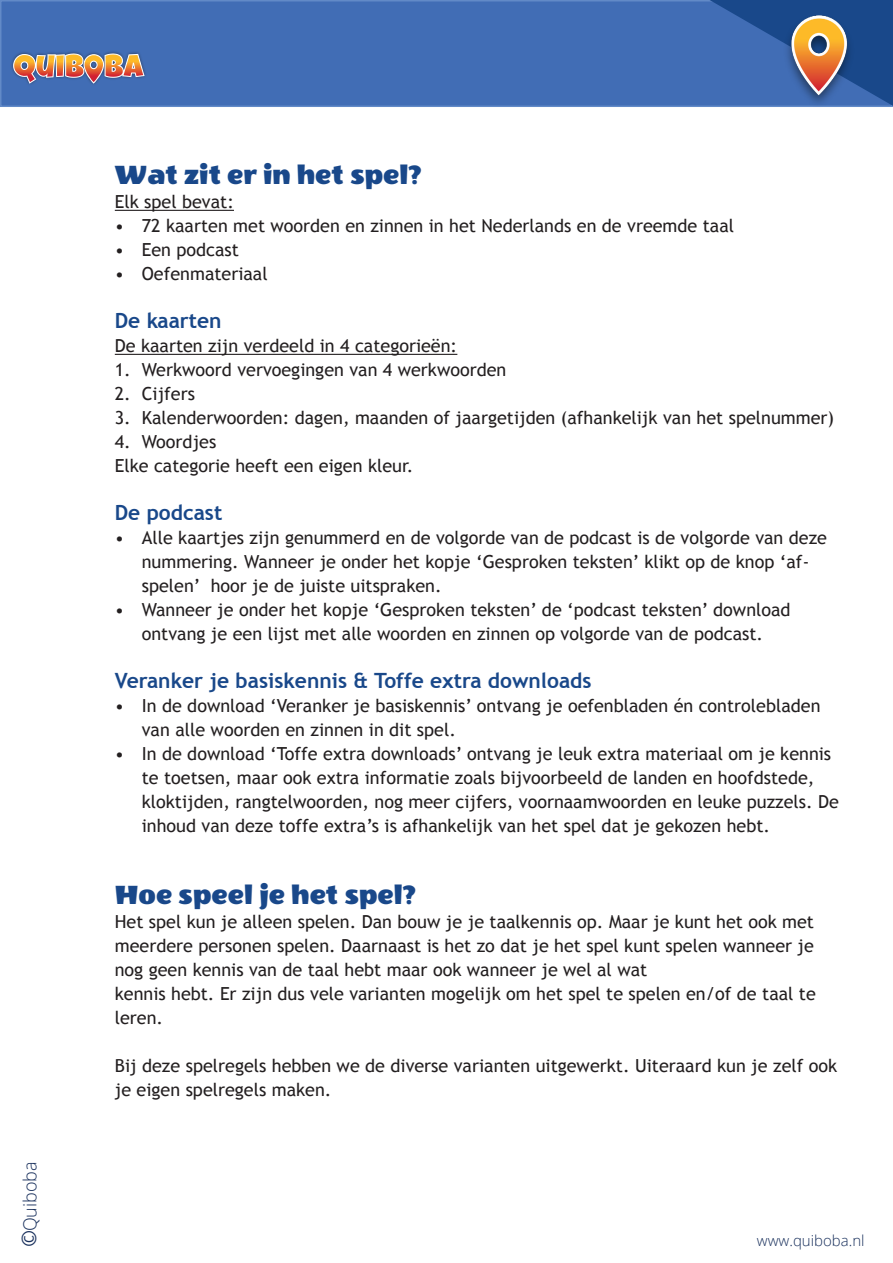
<style>
.page{position:relative;width:893px;height:1263px;background:#fff}
.page>*{position:absolute;margin:0;border:0;box-sizing:border-box;transform-origin:0 0}
.t1{font:30px "Wendy One";color:#19488a}
.t2{font:700 21px "Trebuchet MS";color:#19488a}
.t3{font:18px/24px "Trebuchet MS";color:#231f20}
.t4{font:300 18px "Open Sans";color:#1a315d}
.t5{font:300 15px "Open Sans";color:#1a315d}
.s1{font-family:"Trebuchet MS";font-weight:400;font-size:22.5px}
</style>
<div class="page">
<div style="left:0;top:0;width:893px;height:107px;background:#416db5;border:2px solid #628ac7"></div>
<svg style="left:700px;top:0;width:193px;height:107px"></svg>
<img style="left:777px;top:9px;width:84px;height:98px">
<div style="left:10px;top:50px;width:137px;height:36px;background:#231f20;opacity:.75"></div>
<svg style="left:13px;top:53px;width:132px;height:31px"></svg>
<hr style="left:115px;top:210px;width:119px;height:1px;background:#231f20">
<hr style="left:115px;top:354px;width:342px;height:1px;background:#231f20">
<p class="t4" style="left:18px;top:1247px;width:87px;rotate:-90deg"><span class="s1">©</span>Quiboba</p>
<h1 class="t1" style="left:115px;top:159px;width:309px">Wat zit er in het spel?</h1>
<p class="t3" style="left:115px;top:190px;width:121px">Elk spel bevat:</p>
<p class="t3" style="left:115px;top:214px;width:621px">• 72 kaarten met woorden en zinnen in het Nederlands en de vreemde taal</p>
<p class="t3" style="left:115px;top:238px;width:126px">• Een podcast</p>
<p class="t3" style="left:115px;top:262px;width:154px">• Oefenmateriaal</p>
<p class="t2" style="left:115px;top:307px;width:108px">De kaarten</p>
<p class="t3" style="left:115px;top:334px;width:344px">De kaarten zijn verdeeld in 4 categorieën:</p>
<p class="t3" style="left:115px;top:358px;width:393px">1. Werkwoord vervoegingen van 4 werkwoorden</p>
<p class="t3" style="left:115px;top:382px;width:82px">2. Cijfers</p>
<p class="t3" style="left:115px;top:406px;width:721px">3. Kalenderwoorden: dagen, maanden of jaargetijden (afhankelijk van het spelnummer)</p>
<p class="t3" style="left:115px;top:430px;width:300px">4. Woordjes<br>Elke categorie heeft een eigen kleur.</p>
<p class="t2" style="left:115px;top:499px;width:109px">De podcast</p>
<p class="t3" style="left:142px;top:526px;width:687px;text-indent:-27px">• Alle kaartjes zijn genummerd en de volgorde van de podcast is de volgorde van deze nummering. Wanneer je onder het kopje ‘Gesproken teksten’ klikt op de knop ‘af&shy;spelen’ hoor je de juiste uitspraken.</p>
<p class="t3" style="left:115px;top:598px;width:677px;text-align:center">• Wanneer je onder het kopje ‘Gesproken teksten’ de ‘podcast teksten’ download ontvang je een lijst met alle woorden en zinnen op volgorde van de podcast.</p>
<p class="t2" style="left:115px;top:667px;width:478px">Veranker je basiskennis &amp; Toffe extra downloads</p>
<p class="t3" style="left:142px;top:694px;width:680px;text-indent:-27px">• In de download ‘Veranker je basiskennis’ ontvang je oefenbladen én controlebladen van alle woorden en zinnen in dit spel.</p>
<p class="t3" style="left:142px;top:742px;width:699px;text-indent:-27px">• In de download ‘Toffe extra downloads’ ontvang je leuk extra materiaal om je kennis te toetsen, maar ook extra informatie zoals bijvoorbeeld de landen en hoofdstede, kloktijden, rangtelwoorden, nog meer cijfers, voornaamwoorden en leuke puzzels. De inhoud van deze toffe extra’s is afhankelijk van het spel dat je gekozen hebt.</p>
<h1 class="t1" style="left:115px;top:879px;width:304px">Hoe speel je het spel?</h1>
<p class="t3" style="left:115px;top:910px;width:703px">Het spel kun je alleen spelen. Dan bouw je je taalkennis op. Maar je kunt het ook met meerdere personen spelen. Daarnaast is het zo dat je het spel kunt spelen wanneer je nog geen kennis van de taal hebt maar ook wanneer je wel al wat<br>kennis hebt. Er zijn dus vele varianten mogelijk om het spel te spelen en/of de taal te leren.</p>
<p class="t3" style="left:115px;top:1054px;width:724px">Bij deze spelregels hebben we de diverse varianten uitgewerkt. Uiteraard kun je zelf ook je eigen spelregels maken.</p>
<p class="t5" style="left:757px;top:1230px;width:109px">www.quiboba.nl</p>
</div>
